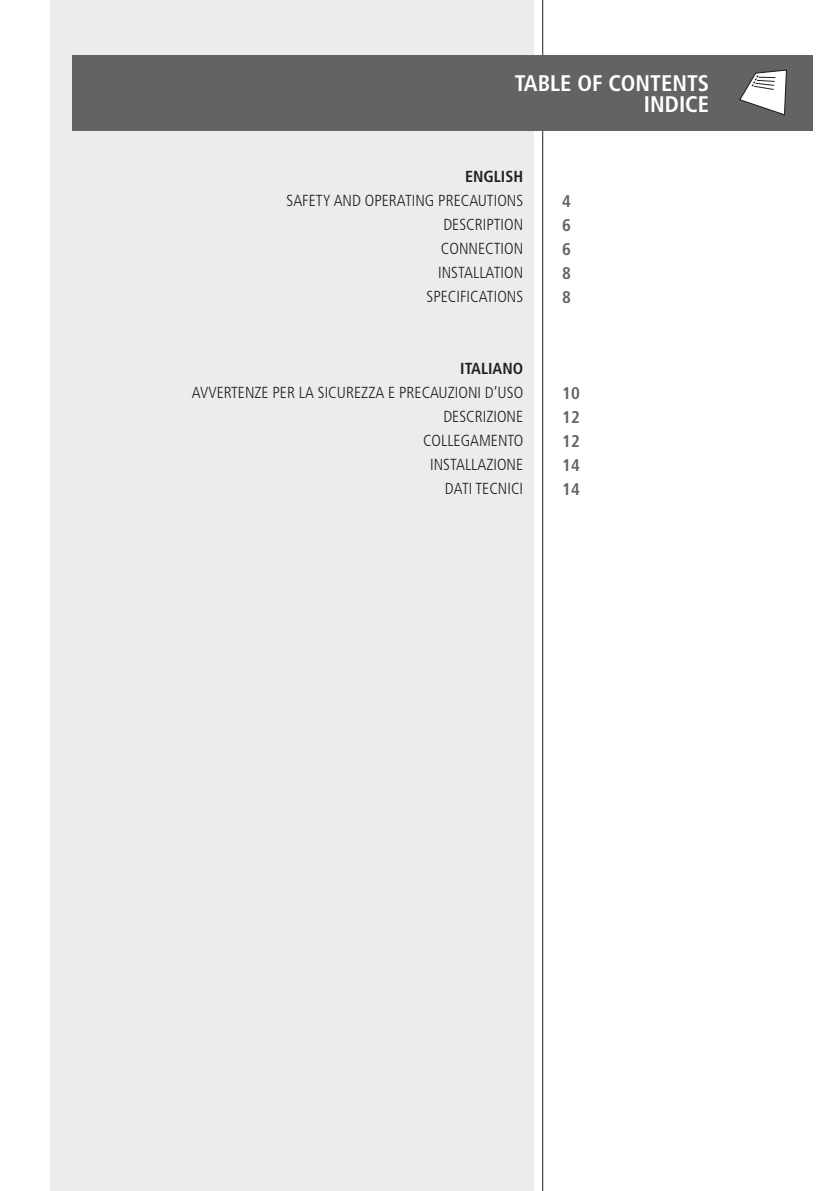
<style>
.page{position:relative;width:840px;height:1191px;background:#fff}
.page>*{position:absolute;margin:0;border:0;box-sizing:border-box;transform-origin:0 0}
.t1{font:700 condensed 22.6px/21.2px "Frutiger LT Std";color:#fff;text-align:right}
.t2{font:700 condensed 17px/24px "Frutiger LT Std";color:#636366;text-align:justify}
.t3{font:300 condensed 16px/24px "Frutiger LT Std";color:#231f20;text-align:right}
.t4{font:700 condensed 16px "Frutiger LT Std";color:#231f20}
</style>
<div class="page">
<div style="left:51px;top:0;width:482px;height:1191px;background:#ececee"></div>
<hr style="left:542px;top:0;width:1px;height:1191px;background:#231f20">
<div style="left:72px;top:55px;width:740px;height:75px;background:#636366"></div>
<svg style="left:739px;top:69px;width:48px;height:47px"></svg>
<h1 class="t1" style="left:514px;top:72px;width:196px">TABLE OF CONTENTS<br>INDICE</h1>
<p class="t4" style="left:465px;top:167px;width:60px">ENGLISH</p>
<p class="t3" style="left:286px;top:189px;width:238px">SAFETY AND OPERATING PRECAUTIONS<br>DESCRIPTION<br>CONNECTION<br>INSTALLATION<br>SPECIFICATIONS</p>
<p class="t4" style="left:460px;top:359px;width:64px">ITALIANO</p>
<p class="t3" style="left:192px;top:381px;width:332px">AVVERTENZE PER LA SICUREZZA E PRECAUZIONI D’USO<br>DESCRIZIONE<br>COLLEGAMENTO<br>INSTALLAZIONE<br>DATI TECNICI</p>
<p class="t2" style="left:562px;top:189px;width:10px">4<br>6<br>6<br>8<br>8</p>
<p class="t2" style="left:562px;top:381px;width:19px">10<br>12<br>12<br>14<br>14</p>
</div>
